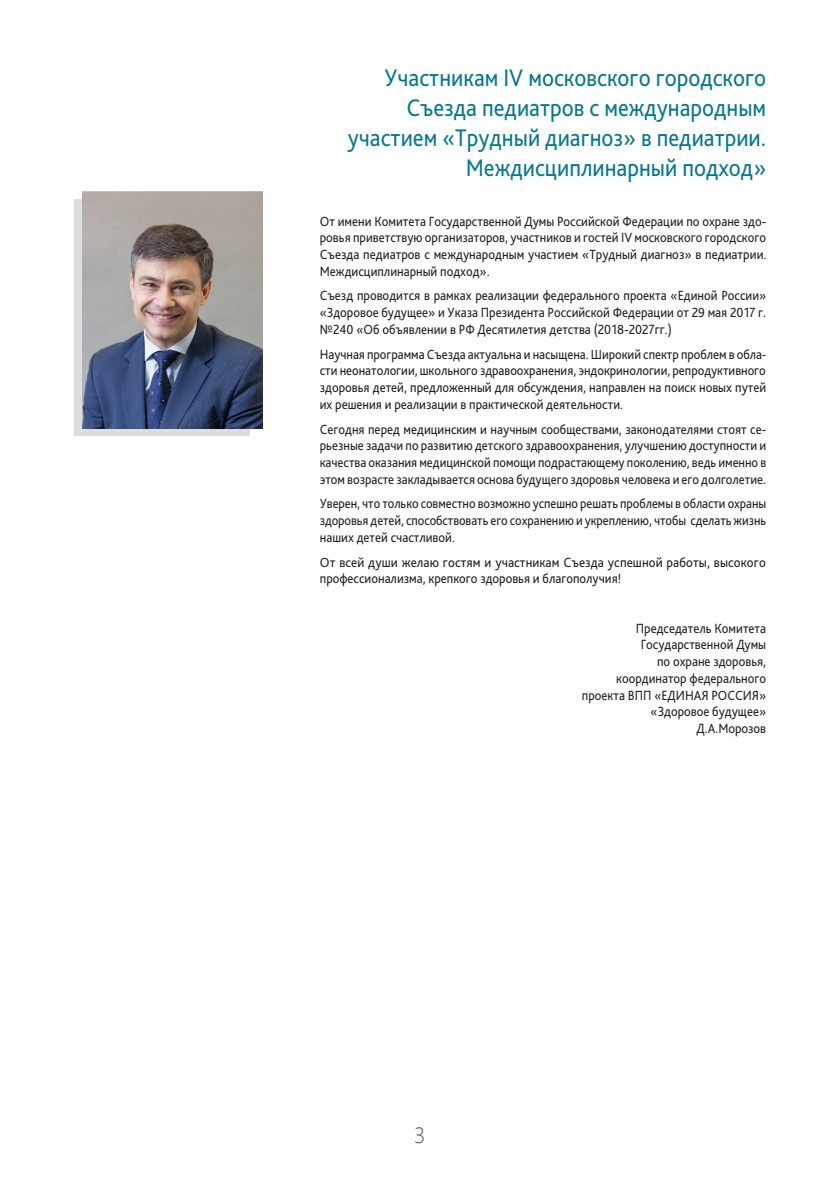
<style>
.page{position:relative;width:840px;height:1191px;background:#fff}
.page>*{position:absolute;margin:0;border:0;box-sizing:border-box;transform-origin:0 0}
.t1{font:25.2px/30.2px "Bliss Pro";color:#09788e;text-align:right;scale:.9 1}
.t2{font:300 22px "Segoe UI";color:#57585a}
.t3{font:14px/16.8px "Bliss Pro";color:#231f20;text-align:justify;scale:.9 1}
.t4{font:14px/16.8px "Bliss Pro";color:#231f20;text-align:justify;scale:.89 1}
.t5{font:14px/16.8px "Bliss Pro";color:#231f20;scale:.92 1}
</style>
<div class="page">
<div style="left:74px;top:199px;width:175px;height:237px;background:#dcdddf"></div>
<img style="left:82px;top:191px;width:180px;height:237px">
<h1 class="t1" style="left:348px;top:62px;width:466px">Участникам IV московского городского Съезда педиатров с международным участием «Трудный диагноз» в педиатрии.<br>Междисциплинарный подход»</h1>
<p class="t3" style="left:319px;top:212px;width:497px">От имени Комитета Государственной Думы Российской Федерации по охране здо&shy;ровья приветствую организаторов, участников и гостей IV московского городского Съезда педиатров с международным участием «Трудный диагноз» в педиатрии.<br>Междисциплинарный подход».</p>
<p class="t3" style="left:319px;top:287px;width:497px">Съезд проводится в рамках реализации федерального проекта «Единой России» «Здоровое будущее» и Указа Президента Российской Федерации от 29 мая 2017 г. №240 «Об объявлении в РФ Десятилетия детства (2018-2027гг.)</p>
<p class="t4" style="left:319px;top:345px;width:502px">Научная программа Съезда актуальна и насыщена. Широкий спектр проблем в обла&shy;сти неонатологии, школьного здравоохранения, эндокринологии, репродуктивного здоровья детей, предложенный для обсуждения, направлен на поиск новых путей их решения и реализации в практической деятельности.</p>
<p class="t3" style="left:319px;top:420px;width:497px">Сегодня перед медицинским и научным сообществами, законодателями стоят се&shy;рьезные задачи по развитию детского здравоохранения, улучшению доступности и качества оказания медицинской помощи подрастающему поколению, ведь именно в этом возрасте закладывается основа будущего здоровья человека и его долголетие.</p>
<p class="t4" style="left:319px;top:495px;width:503px">Уверен, что только совместно возможно успешно решать проблемы в области охраны здоровья детей, способствовать его сохранению и укреплению, чтобы сделать жизнь наших детей счастливой.</p>
<p class="t5" style="left:319px;top:553px;width:486px">От всей души желаю гостям и участникам Съезда успешной работы, высокого профессионализма, крепкого здоровья и благополучия!</p>
<p class="t3" style="left:581px;top:619px;width:206px;text-align:right">Председатель Комитета<br>Государственной Думы<br>по охране здоровья,<br>координатор федерального проекта ВПП «ЕДИНАЯ РОССИЯ» «Здоровое будущее»<br>Д.А.Морозов</p>
<h2 class="t2" style="left:414px;top:1120px;width:13px">3</h2>
</div>
